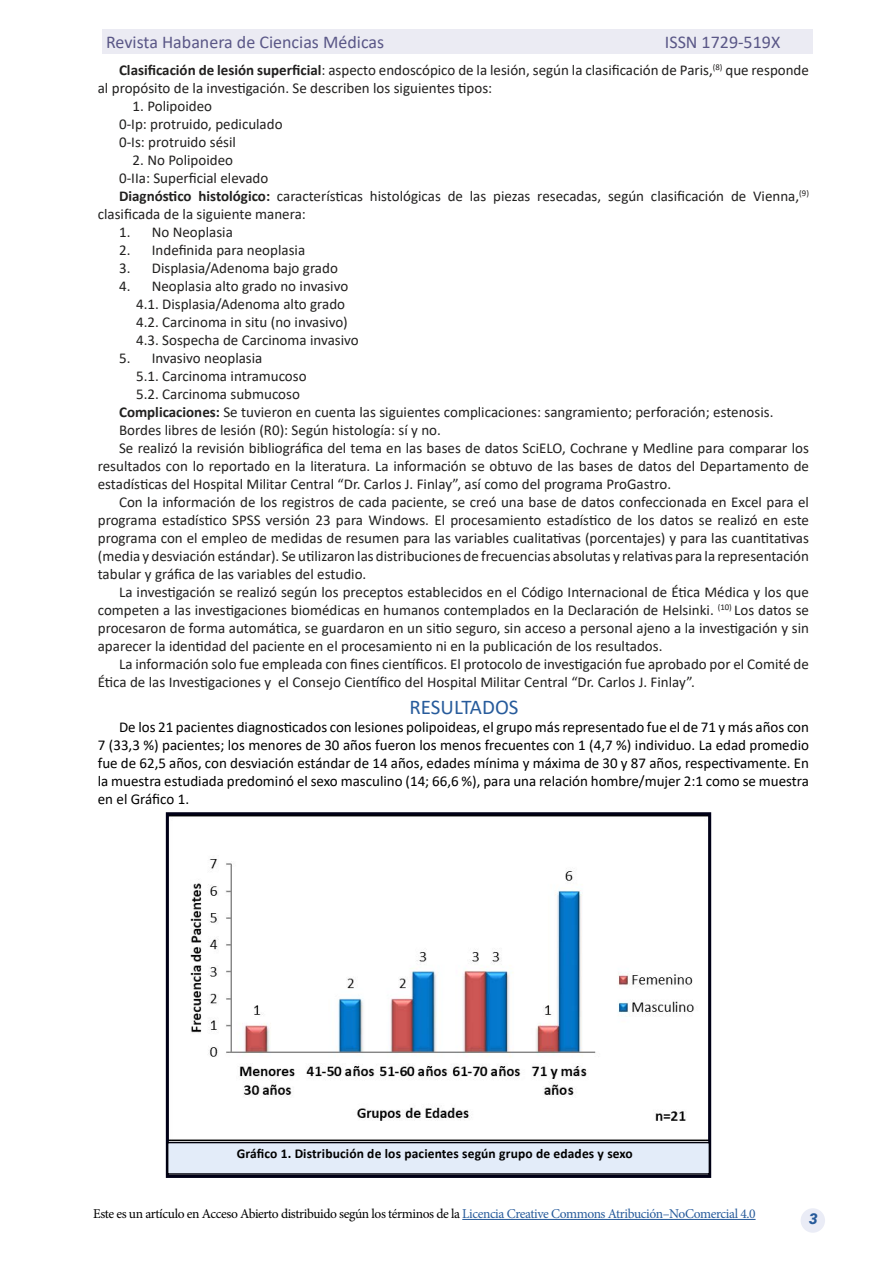
<style>
.page{position:relative;width:893px;height:1263px;background:#fff}
.page>*{position:absolute;margin:0;border:0;box-sizing:border-box;transform-origin:0 0}
.t1{font:21px "Calibri";color:#275b9b}
.t2{font:18px "Calibri";color:#5a5787}
.t3{font:15px/18px "Calibri";color:#21201f}
.t4{font:15px/18px "Calibri";color:#000;text-align:justify}
.t5{font:italic 900 15px "Roboto";color:#275b9b}
.t6{font:13.5px "Minion Pro";letter-spacing:-.03em;color:#000}
.t7{font:700 13.5px "Calibri";letter-spacing:.01em;color:#000}
.s1{font-weight:700}
.s2{color:#275b9b}
</style>
<div class="page">
<div style="left:102px;top:30px;width:711px;height:24px;background:#ebebf3"></div>
<hr style="left:462px;top:1219px;width:294px;height:1px;background:#275b9b">
<div style="left:801px;top:1208px;width:24px;height:25px;background:#eaecf6;border-radius:50%"></div>
<img style="left:170px;top:816px;width:537px;height:325px">
<div style="left:166px;top:812px;width:545px;height:366px;border:3px solid #000017"></div>
<div style="left:167px;top:1142px;width:543px;height:33px;background:#e3ecf9;border:2px solid #00000b"></div>
<p class="t2" style="left:106px;top:29px;width:280px">Revista Habanera de Ciencias Médicas</p>
<p class="t2" style="left:665px;top:29px;width:117px">ISSN 1729-519X</p>
<p class="t3" style="left:98px;top:61px;width:713px;text-indent:21px"><span class="s1">Clasificación de lesión superficial</span>: aspecto endoscópico de la lesión, según la clasificación de Paris,<sup>(8)</sup> que responde al propósito de la investigación. Se describen los siguientes tipos:</p>
<p class="t3" style="left:119px;top:97px;width:165px;text-indent:14px">1. Polipoideo<br>0-Ip: protruido, pediculado<br>0-Is: protruido sésil</p>
<p class="t3" style="left:133px;top:151px;width:102px">2. No Polipoideo</p>
<p class="t3" style="left:119px;top:169px;width:151px">0-IIa: Superficial elevado</p>
<p class="t3" style="left:119px;top:187px;width:691px"><span class="s1">Diagnóstico histológico:</span> características histológicas de las piezas resecadas, según clasificación de Vienna,<sup>(9)</sup></p>
<p class="t3" style="left:98px;top:205px;width:210px">clasificada de la siguiente manera:</p>
<p class="t3" style="left:119px;top:223px;width:115px">1. No Neoplasia</p>
<p class="t3" style="left:119px;top:241px;width:188px">2. Indefinida para neoplasia</p>
<p class="t3" style="left:119px;top:259px;width:220px">3. Displasia/Adenoma bajo grado</p>
<p class="t3" style="left:136px;top:277px;width:224px;text-indent:-17px">4. Neoplasia alto grado no invasivo 4.1. Displasia/Adenoma alto grado 4.2. Carcinoma in situ (no invasivo)<br>4.3. Sospecha de Carcinoma invasivo</p>
<p class="t3" style="left:119px;top:349px;width:145px">5. Invasivo neoplasia</p>
<p class="t3" style="left:136px;top:367px;width:172px">5.1. Carcinoma intramucoso</p>
<p class="t3" style="left:136px;top:385px;width:165px">5.2. Carcinoma submucoso</p>
<p class="t3" style="left:119px;top:403px;width:656px"><span class="s1">Complicaciones:</span> Se tuvieron en cuenta las siguientes complicaciones: sangramiento; perforación; estenosis.</p>
<p class="t3" style="left:119px;top:421px;width:323px">Bordes libres de lesión (R0): Según histología: sí y no.</p>
<p class="t3" style="left:119px;top:439px;width:691px">Se realizó la revisión bibliográfica del tema en las bases de datos SciELO, Cochrane y Medline para comparar los</p>
<p class="t3" style="left:98px;top:457px;width:713px">resultados con lo reportado en la literatura. La información se obtuvo de las bases de datos del Departamento de</p>
<p class="t3" style="left:98px;top:475px;width:575px">estadísticas del Hospital Militar Central “Dr. Carlos J. Finlay”, así como del programa ProGastro.</p>
<p class="t3" style="left:119px;top:493px;width:691px">Con la información de los registros de cada paciente, se creó una base de datos confeccionada en Excel para el</p>
<p class="t3" style="left:98px;top:511px;width:713px">programa estadístico SPSS versión 23 para Windows. El procesamiento estadístico de los datos se realizó en este</p>
<p class="t3" style="left:98px;top:529px;width:713px">programa con el empleo de medidas de resumen para las variables cualitativas (porcentajes) y para las cuantitativas</p>
<p class="t3" style="left:98px;top:547px;width:713px">(media y desviación estándar). Se utilizaron las distribuciones de frecuencias absolutas y relativas para la representación</p>
<p class="t3" style="left:98px;top:565px;width:270px">tabular y gráfica de las variables del estudio.</p>
<p class="t3" style="left:119px;top:583px;width:691px">La investigación se realizó según los preceptos establecidos en el Código Internacional de Ética Médica y los que</p>
<p class="t3" style="left:98px;top:601px;width:713px">competen a las investigaciones biomédicas en humanos contemplados en la Declaración de Helsinki. <sup>(10)</sup> Los datos se</p>
<p class="t3" style="left:98px;top:619px;width:713px">procesaron de forma automática, se guardaron en un sitio seguro, sin acceso a personal ajeno a la investigación y sin</p>
<p class="t3" style="left:98px;top:637px;width:566px">aparecer la identidad del paciente en el procesamiento ni en la publicación de los resultados.</p>
<p class="t3" style="left:119px;top:655px;width:691px">La información solo fue empleada con fines científicos. El protocolo de investigación fue aprobado por el Comité de</p>
<p class="t3" style="left:98px;top:673px;width:599px">Ética de las Investigaciones y el Consejo Científico del Hospital Militar Central “Dr. Carlos J. Finlay”.</p>
<h1 class="t1" style="left:409px;top:692px;width:111px">RESULTADOS</h1>
<p class="t4" style="left:98px;top:717px;width:713px;text-indent:21px">De los 21 pacientes diagnosticados con lesiones polipoideas, el grupo más representado fue el de 71 y más años con 7 (33,3 %) pacientes; los menores de 30 años fueron los menos frecuentes con 1 (4,7 %) individuo. La edad promedio fue de 62,5 años, con desviación estándar de 14 años, edades mínima y máxima de 30 y 87 años, respectivamente. En la muestra estudiada predominó el sexo masculino (14; 66,6 %), para una relación hombre/mujer 2:1 como se muestra en el Gráfico 1.</p>
<p class="t7" style="left:237px;top:1144px;width:398px">Gráfico 1. Distribución de los pacientes según grupo de edades y sexo</p>
<p class="t6" style="left:93px;top:1205px;width:664px">Este es un artículo en Acceso Abierto distribuido según los términos de la <span class="s2">Licencia Creative Commons Atribución–NoComercial 4.0</span></p>
<p class="t5" style="left:809px;top:1208px;width:10px">3</p>
</div>
